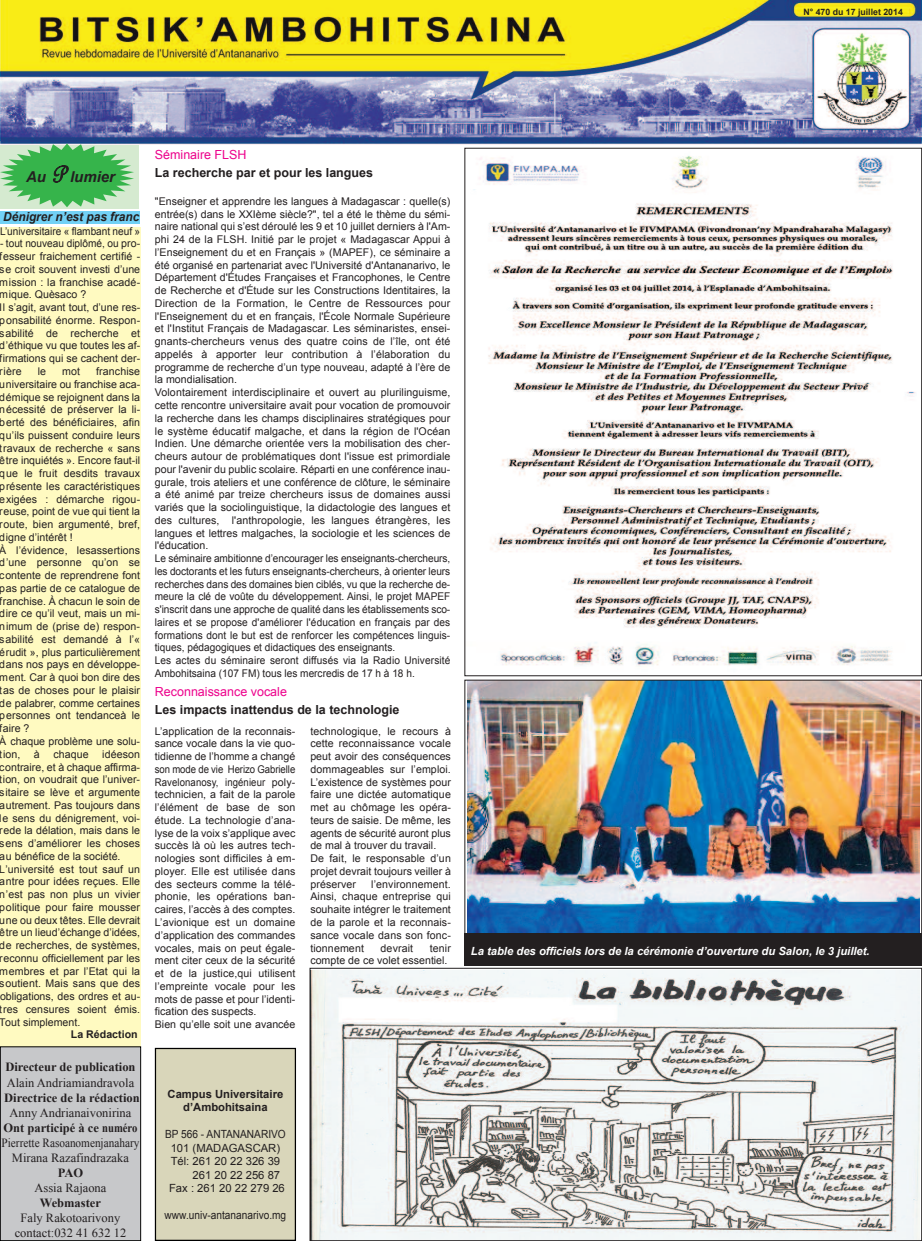
<style>
.page{position:relative;width:922px;height:1241px;background:#fff}
.page>*{position:absolute;margin:0;border:0;box-sizing:border-box;transform-origin:0 0}
.t1{font:italic 700 15px "Arial";color:#231f20}
.t2{font:12.5px/15px "Times New Roman";color:#231f20;text-align:center}
.t3{font:700 12.5px "Times New Roman";color:#231f20}
.t4{font:700 12.5px "Arial";color:#231f20}
.t5{font:12.5px/15px "Times New Roman";color:#231f20;text-align:center;scale:.9 1}
.t6{font:12.5px "Arial";color:#ed028c}
.t7{font:italic 700 12.5px "Arial";color:#231f20;scale:.95 1}
.t8{font:italic 700 11.25px "Arial";color:#fff}
.t9{font:11.25px "Arial";color:#231f20}
.t10{font:11.25px "Arial";color:#231f20;scale:.9 1}
.t11{font:700 11.25px/13.5px "Arial";color:#231f20;text-align:center}
.t12{font:10.62px/12.8px "Arial";letter-spacing:.005em;color:#231f20}
.t13{font:10.62px/12.8px "Arial";letter-spacing:.005em;color:#231f20;scale:.95 1}
.t14{font:700 10.62px "Arial";color:#231f20}
.t15{font:700 8.75px "Arial";color:#231f20}
.s1{font-family:"French Script";font-weight:400;font-size:25px}
</style>
<div class="page">
<img style="left:0;top:0;width:921px;height:144px">
<div style="left:0;top:227px;width:140px;height:820px;background:#fffac1"></div>
<div style="left:1px;top:1046px;width:139px;height:194px;background:#c7c8ca"></div>
<div style="left:0;top:1046px;width:141px;height:194px;border:1px solid #000"></div>
<div style="left:156px;top:1048px;width:139px;height:191px;background:#d9d6ba"></div>
<div style="left:155px;top:1047px;width:141px;height:193px;border:1px solid #000"></div>
<img style="left:311px;top:970px;width:607px;height:268px">
<div style="left:309px;top:967px;width:612px;height:273px;border:1px solid #231f20"></div>
<img style="left:467px;top:681px;width:451px;height:252px">
<div style="left:464px;top:933px;width:457px;height:32px;background:#231f20"></div>
<div style="left:0;top:211px;width:140px;height:13px;background:#72d1f6"></div>
<div style="left:0;top:145px;width:139px;height:64px;background:#d5ead0"></div>
<svg style="left:0;top:143px;width:134px;height:64px"></svg>
<img style="left:473px;top:156px;width:442px;height:510px">
<p class="t15" style="left:803px;top:7px;width:101px">N° 470 du 17 juillet 2014</p>
<h1 class="t1" style="left:26px;top:169px;width:90px">Au <span class="s1">P</span> lumier</h1>
<p class="t7" style="left:3px;top:209px;width:145px">Dénigrer n’est pas franc</p>
<p class="t13" style="left:0;top:224px;width:149px">L’universitaire « flambant neuf »</p>
<p class="t13" style="left:0;top:237px;width:149px">- tout nouveau diplômé, ou pro&shy;fesseur fraichement certifié - se croit souvent investi d’une mission : la franchise acadé&shy;mique. Quèsaco ?<br>Il s’agit, avant tout, d’une res&shy;ponsabilité énorme. Respon&shy;sabilité de recherche et d’éthique vu que toutes les af&shy;firmations qui se cachent der&shy;rière</p>
<p class="t12" style="left:0;top:365px;width:142px;text-indent:96px">franchise universitaire ou franchise aca&shy;démique se rejoignent dans la nécessité de préserver la li&shy;berté des bénéficiaires, afin qu’ils puissent conduire leurs travaux de recherche « sans être inquiétés ». Encore faut-il que le fruit desdits travaux présente les caractéristiques exigées : démarche rigou&shy;reuse, point de vue qui tient la route, bien argumenté, bref, digne d’intérêt !<br>À l’évidence, lesassertions d’une personne qu’on se contente de reprendrene font pas partie de ce catalogue de franchise. À chacun le soin de dire ce qu’il veut, mais un mi&shy;nimum de (prise de) respon&shy;sabilité est demandé à l’« érudit », plus particulièrement dans nos pays en développe&shy;ment. Car à quoi bon dire des tas de choses pour le plaisir de palabrer, comme certaines personnes ont tendanceà le faire ?<br>À chaque problème une solu&shy;tion,</p>
<p class="t12" style="left:38px;top:365px;width:10px">le</p>
<p class="t12" style="left:62px;top:365px;width:19px">mot</p>
<p class="t12" style="left:0;top:747px;width:142px;text-indent:102px">idéeson contraire, et à chaque affirma&shy;tion, on voudrait que l’univer&shy;sitaire se lève et argumente autrement. Pas toujours dans le sens du dénigrement, voi&shy;rede la délation, mais dans le sens d’améliorer les choses au bénéfice de la société.<br>L’université est tout sauf un antre pour idées reçues. Elle n’est pas non plus un vivier politique pour faire mousser une ou deux têtes. Elle devrait être un lieud’échange d’idées, de recherches, de systèmes, reconnu officiellement par les membres et par l’Etat qui la soutient. Mais sans que des obligations, des ordres et au&shy;tres censures soient émis.<br>Tout simplement.</p>
<p class="t14" style="left:71px;top:1028px;width:68px">La Rédaction</p>
<p class="t3" style="left:5px;top:1060px;width:132px">Directeur de publication</p>
<p class="t2" style="left:7px;top:1075px;width:129px">Alain Andriamiandravola</p>
<p class="t3" style="left:4px;top:1090px;width:137px">Directrice de la rédaction</p>
<p class="t2" style="left:9px;top:1105px;width:123px">Anny Andrianaivonirina</p>
<p class="t3" style="left:4px;top:1120px;width:135px">Ont participé à ce numéro</p>
<p class="t5" style="left:2px;top:1135px;width:155px">Pierrette Rasoanomenjanahary<br>Mirana Razafindrazaka</p>
<p class="t3" style="left:58px;top:1165px;width:27px">PAO</p>
<p class="t2" style="left:35px;top:1180px;width:73px">Assia Rajaona</p>
<p class="t3" style="left:40px;top:1195px;width:63px">Webmaster</p>
<p class="t2" style="left:15px;top:1210px;width:113px">Faly Rakotoarivony contact:032 41 632 12</p>
<p class="t12" style="left:34px;top:747px;width:7px">à</p>
<p class="t12" style="left:53px;top:747px;width:37px">chaque</p>
<p class="t6" style="left:155px;top:148px;width:93px">Séminaire FLSH</p>
<p class="t4" style="left:155px;top:166px;width:220px">La recherche par et pour les langues</p>
<p class="t12" style="left:155px;top:195px;width:297px">"Enseigner et apprendre les langues à Madagascar : quelle(s) entrée(s) dans le XXIème siècle?", tel a été le thème du sémi&shy;naire national qui s’est déroulé les 9 et 10 juillet derniers à l'Am&shy;phi 24 de la FLSH. Initié par le projet « Madagascar Appui à l’Enseignement du et en Français » (MAPEF), ce séminaire a été organisé en partenariat avec l'Université d'Antananarivo, le Département d'Études Françaises et Francophones, le Centre de Recherche et d'Étude sur les Constructions Identitaires, la Direction de la Formation, le Centre de Ressources pour l'Enseignement du et en français, l'École Normale Supérieure et l'Institut Français de Madagascar. Les séminaristes, ensei&shy;gnants-chercheurs venus des quatre coins de l’île, ont été appelés à apporter leur contribution à l’élaboration du programme de recherche d’un type nouveau, adapté à l’ère de la mondialisation.<br>Volontairement interdisciplinaire et ouvert au plurilinguisme, cette rencontre universitaire avait pour vocation de promouvoir la recherche dans les champs disciplinaires stratégiques pour le système éducatif malgache, et dans la région de l'Océan Indien. Une démarche orientée vers la mobilisation des cher&shy;cheurs autour de problématiques dont l'issue est primordiale pour l'avenir du public scolaire. Réparti en une conférence inau&shy;gurale, trois ateliers et une conférence de clôture, le séminaire a été animé par treize chercheurs issus de domaines aussi variés que la sociolinguistique, la didactologie des langues et des cultures, l'anthropologie, les langues étrangères, les langues et lettres malgaches, la sociologie et les sciences de l'éducation.<br>Le séminaire ambitionne d’encourager les enseignants-chercheurs, les doctorants et les futurs enseignants-chercheurs, à orienter leurs recherches dans des domaines bien ciblés, vu que la recherche de&shy;meure la clé de voûte du développement. Ainsi, le projet MAPEF s'inscrit dans une approche de qualité dans les établissements sco&shy;laires et se propose d'améliorer l'éducation en français par des formations dont le but est de renforcer les compétences linguis&shy;tiques, pédagogiques et didactiques des enseignants.<br>Les actes du séminaire seront diffusés via la Radio Université Ambohitsaina (107 FM) tous les mercredis de 17 h à 18 h.</p>
<p class="t6" style="left:155px;top:684px;width:134px">Reconnaissance vocale</p>
<p class="t4" style="left:155px;top:702px;width:246px">Les impacts inattendus de la technologie</p>
<p class="t12" style="left:155px;top:724px;width:142px">L’application de la reconnais&shy;sance vocale dans la vie quo&shy;tidienne de l’homme a changé son mode de vie Herizo Gabrielle<br>Ravelonanosy, ingénieur poly&shy;technicien, a fait de la parole l’élément de base de son étude. La technologie d’ana&shy;lyse de la voix s’applique avec succès là où les autres tech&shy;nologies sont difficiles à em&shy;ployer. Elle est utilisée dans des secteurs comme la télé&shy;phonie, les opérations ban&shy;caires, l’accès à des comptes.<br>L’avionique est un domaine d’application des commandes vocales, mais on peut égale&shy;ment citer ceux de la sécurité et de la justice,qui utilisent l’empreinte vocale pour les mots de passe et pour l’identi&shy;fication des suspects.<br>Bien qu’elle soit une avancée</p>
<p class="t12" style="left:310px;top:724px;width:142px">technologique, le recours à cette reconnaissance vocale peut avoir des conséquences dommageables sur l’emploi.<br>L’existence de systèmes pour faire une dictée automatique met au chômage les opéra&shy;teurs de saisie. De même, les agents de sécurité auront plus de mal à trouver du travail.<br>De fait, le responsable d’un projet devrait toujours veiller à préserver</p>
<p class="t12" style="left:310px;top:877px;width:142px;text-align:justify;text-indent:61px">l’environnement.<br>Ainsi, chaque entreprise qui souhaite intégrer le traitement de la parole et la reconnais&shy;sance vocale dans son fonc&shy;tionnement</p>
<p class="t12" style="left:310px;top:941px;width:142px;text-indent:119px">tenir compte de ce volet essentiel.</p>
<p class="t12" style="left:380px;top:941px;width:34px">devrait</p>
<p class="t11" style="left:167px;top:1086px;width:117px">Campus Universitaire d’Ambohitsaina</p>
<p class="t10" style="left:165px;top:1127px;width:136px">BP 566 - ANTANANARIVO</p>
<p class="t9" style="left:171px;top:1141px;width:111px">101 (MADAGASCAR)</p>
<p class="t9" style="left:171px;top:1154px;width:111px">Tél: 261 20 22 326 39</p>
<p class="t9" style="left:192px;top:1168px;width:89px">261 20 22 256 87</p>
<p class="t9" style="left:169px;top:1181px;width:117px">Fax : 261 20 22 279 26</p>
<p class="t10" style="left:164px;top:1208px;width:137px">www.univ-antananarivo.mg</p>
<p class="t8" style="left:470px;top:944px;width:400px">La table des officiels lors de la cérémonie d’ouverture du Salon, le 3 juillet.</p>
</div>
